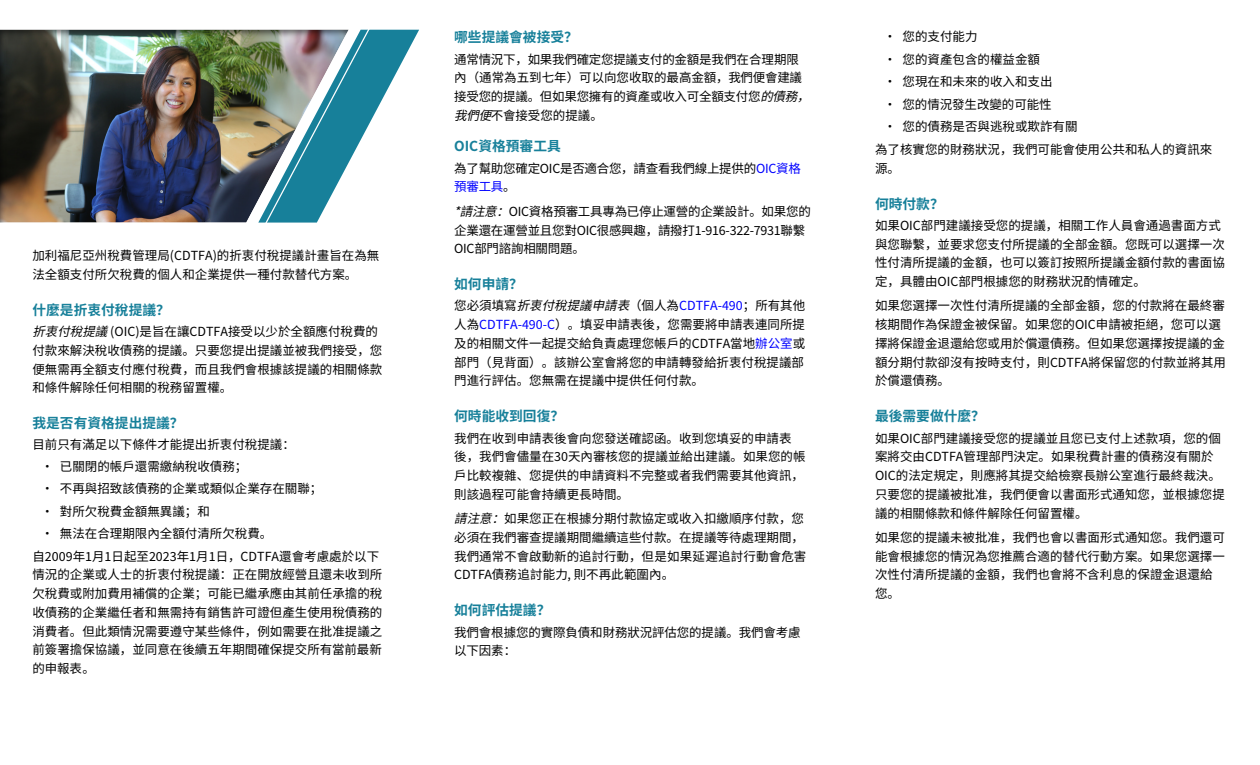
<style>
.page{position:relative;width:1260px;height:765px;background:#fff}
.page>*{position:absolute;margin:0;border:0;box-sizing:border-box;transform-origin:0 0}
.t1{font:700 13.75px "Noto Sans SC";color:#17809a}
.t2{font:12.5px/18.8px "Noto Sans SC";color:#000}
.t3{font:12.5px/18.8px "Noto Sans SC";letter-spacing:-.02em;color:#000}
.s1{font-style:italic}
.s2{color:#00f}
</style>
<div class="page">
<div style="left:0;top:29px;width:350px;height:195px;background:#000;opacity:.55"></div>
<img style="left:258px;top:29px;width:161px;height:195px">
<p class="t2" style="left:32px;top:246px;width:348px">加利福尼亞州稅費管理局(CDTFA)的折衷付稅提議計畫旨在為無法全額支付所欠稅費的個人和企業提供一種付款替代方案。</p>
<h2 class="t1" style="left:32px;top:302px;width:139px">什麼是折衷付稅提議？</h2>
<p class="t2" style="left:32px;top:322px;width:351px"><span class="s1">折衷付稅提議</span>(OIC)是旨在讓CDTFA接受以少於全額應付稅費的付款來解決稅收債務的提議。只要您提出提議並被我們接受，您便無需再全額支付應付稅費，而且我們會根據該提議的相關條款和條件解除任何相關的稅務留置權。</p>
<h2 class="t1" style="left:32px;top:415px;width:153px">我是否有資格提出提議？</h2>
<p class="t2" style="left:32px;top:436px;width:264px">目前只有滿足以下條件才能提出折衷付稅提議：</p>
<p class="t2" style="left:41px;top:457px;width:208px">• 已關閉的帳戶還需繳納稅收債務；</p>
<p class="t2" style="left:41px;top:479px;width:283px">• 不再與招致該債務的企業或類似企業存在關聯；</p>
<p class="t2" style="left:41px;top:502px;width:170px">• 對所欠稅費金額無異議；和</p>
<p class="t2" style="left:41px;top:524px;width:233px">• 無法在合理期限內全額付清所欠稅費。</p>
<p class="t2" style="left:32px;top:547px;width:351px">自2009年1月1日起至2023年1月1日，CDTFA還會考慮處於以下情況的企業或人士的折衷付稅提議：正在開放經營且還未收到所欠稅費或附加費用補償的企業；可能已繼承應由其前任承擔的稅收債務的企業繼任者和無需持有銷售許可證但產生使用稅債務的消費者。但此類情況需要遵守某些條件，例如需要在批准提議之前簽署擔保協議，並同意在後續五年期間確保提交所有當前最新的申報表。</p>
<h2 class="t1" style="left:454px;top:30px;width:125px">哪些提議會被接受？</h2>
<p class="t3" style="left:454px;top:50px;width:365px">通常情況下，如果我們確定您提議支付的金額是我們在合理期限<br>內（通常為五到七年）可以向您收取的最高金額，我們便會建議接受您的提議。但如果您擁有的資產或收入可全額支付您<span class="s1">的債務，我們便</span>不會接受您的提議。</p>
<h2 class="t1" style="left:454px;top:139px;width:108px">OIC資格預審工具</h2>
<p class="t3" style="left:454px;top:159px;width:348px">為了幫助您確定OIC是否適合您，請查看我們線上提供的<span class="s2">OIC資格預審工具</span>。</p>
<p class="t3" style="left:454px;top:202px;width:358px"><span class="s1">*請注意：</span>OIC資格預審工具專為已停止運營的企業設計。如果您的企業還在運營並且您對OIC很感興趣，請撥打1-916-322-7931聯繫<br>OIC部門諮詢相關問題。</p>
<h2 class="t1" style="left:454px;top:276px;width:70px">如何申請？</h2>
<p class="t2" style="left:454px;top:297px;width:353px;text-align:justify">您必須填寫<span class="s1">折衷付稅提議申請表</span>（個人為<span class="s2">CDTFA-490</span>；所有其他人為<span class="s2">CDTFA-490-C</span>）。填妥申請表後，您需要將申請表連同所提及的相關文件一起提交給負責處理您帳戶的CDTFA當地<span class="s2">辦公室</span>或部門（見背面）。該辦公室會將您的申請轉發給折衷付稅提議部門進行評估。您無需在提議中提供任何付款。</p>
<h2 class="t1" style="left:454px;top:409px;width:111px">何時能收到回復？</h2>
<p class="t2" style="left:454px;top:429px;width:353px">我們在收到申請表後會向您發送確認函。收到您填妥的申請表後，我們會儘量在30天內審核您的提議並給出建議。如果您的帳戶比較複雜、您提供的申請資料不完整或者我們需要其他資訊，則該過程可能會持續更長時間。</p>
<p class="t2" style="left:454px;top:510px;width:354px"><span class="s1">請注意：</span>如果您正在根據分期付款協定或收入扣繳順序付款，您必須在我們審查提議期間繼續這些付款。在提議等待處理期間，我們通常不會啟動新的追討行動，但是如果延遲追討行動會危害<br>CDTFA債務追討能力, 則不再此範圍內。</p>
<h2 class="t1" style="left:454px;top:603px;width:98px">如何評估提議？</h2>
<p class="t2" style="left:454px;top:623px;width:348px">我們會根據您的實際負債和財務狀況評估您的提議。我們會考慮以下因素：</p>
<p class="t2" style="left:884px;top:28px;width:95px">• 您的支付能力</p>
<p class="t2" style="left:884px;top:50px;width:158px">• 您的資產包含的權益金額</p>
<p class="t2" style="left:884px;top:73px;width:170px">• 您現在和未來的收入和支出</p>
<p class="t2" style="left:884px;top:95px;width:169px">• 您的情況發生改變的可能性</p>
<p class="t2" style="left:884px;top:118px;width:195px">• 您的債務是否與逃稅或欺詐有關</p>
<p class="t2" style="left:875px;top:140px;width:339px">為了核實您的財務狀況，我們可能會使用公共和私人的資訊來源。</p>
<h2 class="t1" style="left:875px;top:196px;width:70px">何時付款？</h2>
<p class="t2" style="left:875px;top:216px;width:351px">如果OIC部門建議接受您的提議，相關工作人員會通過書面方式與您聯繫，並要求您支付所提議的全部金額。您既可以選擇一次性付清所提議的金額，也可以簽訂按照所提議金額付款的書面協定，具體由OIC部門根據您的財務狀況酌情確定。</p>
<p class="t2" style="left:875px;top:297px;width:352px">如果您選擇一次性付清所提議的全部金額，您的付款將在最終審核期間作為保證金被保留。如果您的OIC申請被拒絕，您可以選擇將保證金退還給您或用於償還債務。但如果您選擇按提議的金額分期付款卻沒有按時支付，則CDTFA將保留您的付款並將其用於償還債務。</p>
<h2 class="t1" style="left:875px;top:409px;width:111px">最後需要做什麼？</h2>
<p class="t2" style="left:875px;top:429px;width:351px">如果OIC部門建議接受您的提議並且您已支付上述款項，您的個案將交由CDTFA管理部門決定。如果稅費計畫的債務沒有關於<br>OIC的法定規定，則應將其提交給檢察長辦公室進行最終裁決。只要您的提議被批准，我們便會以書面形式通知您，並根據您提議的相關條款和條件解除任何留置權。</p>
<p class="t2" style="left:875px;top:528px;width:351px">如果您的提議未被批准，我們也會以書面形式通知您。我們還可能會根據您的情況為您推薦合適的替代行動方案。如果您選擇一次性付清所提議的金額，我們也會將不含利息的保證金退還給您。</p>
</div>
